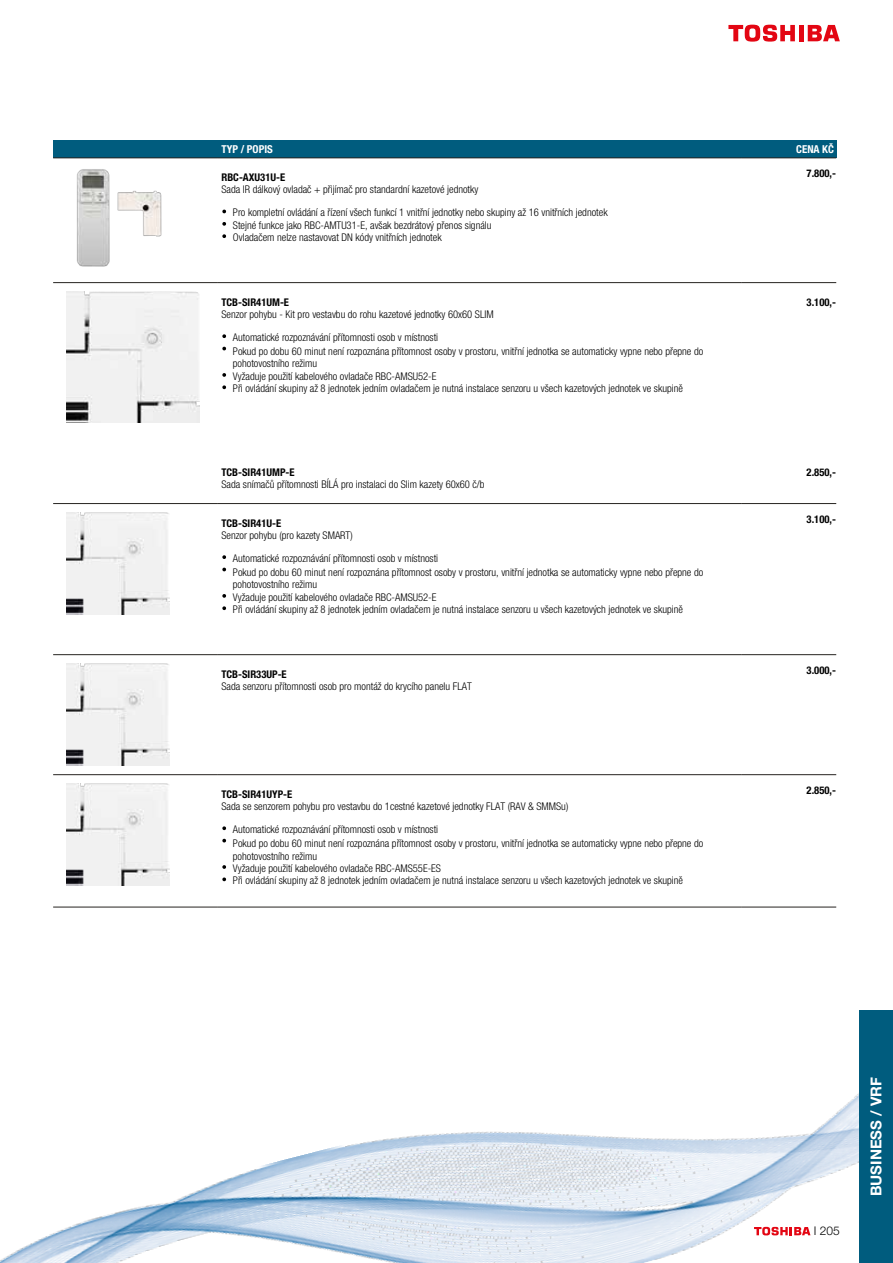
<style>
.page{position:relative;width:893px;height:1263px;background:#fff}
.page>*{position:absolute;margin:0;border:0;box-sizing:border-box;transform-origin:0 0}
.t1{font:700 15px "Helvetica Neue LT Pro";color:#fff}
.t2{font:300 12px "Helvetica Neue LT Pro";color:#000}
.t3{font:700 condensed 10.95px "Helvetica Neue LT Pro";color:#fff}
.t4{font:300 condensed 10.65px/12.5px "Helvetica Neue LT Pro";color:#000}
.t5{font:700 condensed 10.65px "Helvetica Neue LT Pro";color:#000}
</style>
<div class="page">
<div style="left:859px;top:1010px;width:34px;height:253px;background:#005c7e"></div>
<div style="left:799px;top:25px;width:5px;height:16px;background:#e30613"></div>
<svg style="left:808px;top:25px;width:32px;height:16px"></svg>
<svg style="left:728px;top:24px;width:67px;height:18px"></svg>
<div style="left:53px;top:141px;width:164px;height:17px;background:#005c7e"></div>
<div style="left:217px;top:141px;width:524px;height:17px;background:#005c7e"></div>
<div style="left:741px;top:141px;width:95px;height:17px;background:#005c7e"></div>
<hr style="left:53px;top:157px;width:164px;height:1px;background:#262320">
<img style="left:76px;top:169px;width:86px;height:98px">
<hr style="left:217px;top:157px;width:524px;height:1px;background:#262320">
<svg style="left:222px;top:210px;width:4px;height:3px"></svg>
<svg style="left:222px;top:222px;width:4px;height:4px"></svg>
<svg style="left:222px;top:234px;width:4px;height:4px"></svg>
<hr style="left:741px;top:157px;width:95px;height:1px;background:#262320">
<hr style="left:53px;top:282px;width:164px;height:1px;background:#262320">
<img style="left:66px;top:292px;width:133px;height:131px">
<hr style="left:217px;top:282px;width:524px;height:1px;background:#262320">
<svg style="left:222px;top:334px;width:4px;height:4px"></svg>
<svg style="left:222px;top:347px;width:4px;height:3px"></svg>
<svg style="left:222px;top:373px;width:4px;height:4px"></svg>
<svg style="left:222px;top:385px;width:4px;height:4px"></svg>
<hr style="left:741px;top:282px;width:95px;height:1px;background:#262320">
<hr style="left:53px;top:503px;width:164px;height:1px;background:#262320">
<img style="left:66px;top:513px;width:104px;height:101px">
<hr style="left:217px;top:503px;width:524px;height:1px;background:#262320">
<svg style="left:222px;top:555px;width:4px;height:4px"></svg>
<svg style="left:222px;top:568px;width:4px;height:3px"></svg>
<svg style="left:222px;top:594px;width:4px;height:4px"></svg>
<svg style="left:222px;top:606px;width:4px;height:4px"></svg>
<hr style="left:741px;top:503px;width:95px;height:1px;background:#262320">
<hr style="left:53px;top:654px;width:164px;height:1px;background:#262320">
<img style="left:66px;top:664px;width:104px;height:101px">
<hr style="left:217px;top:654px;width:524px;height:1px;background:#262320">
<hr style="left:741px;top:654px;width:95px;height:1px;background:#262320">
<hr style="left:53px;top:774px;width:164px;height:1px;background:#262320">
<hr style="left:53px;top:907px;width:164px;height:1px;background:#262320">
<img style="left:66px;top:784px;width:104px;height:101px">
<hr style="left:217px;top:774px;width:524px;height:1px;background:#262320">
<hr style="left:217px;top:907px;width:524px;height:1px;background:#262320">
<svg style="left:222px;top:826px;width:4px;height:4px"></svg>
<svg style="left:222px;top:839px;width:4px;height:3px"></svg>
<svg style="left:222px;top:865px;width:4px;height:4px"></svg>
<svg style="left:222px;top:877px;width:4px;height:4px"></svg>
<hr style="left:741px;top:774px;width:95px;height:1px;background:#262320">
<hr style="left:741px;top:907px;width:95px;height:1px;background:#262320">
<img style="left:0;top:1093px;width:859px;height:170px">
<p class="t3" style="left:221px;top:142px;width:53px">TYP / POPIS</p>
<p class="t3" style="left:796px;top:142px;width:39px">CENA KČ</p>
<p class="t5" style="left:221px;top:171px;width:65px">RBC-AXU31U-E</p>
<p class="t4" style="left:233px;top:178px;width:376px;line-height:23px;text-indent:-11px">Sada IR dálkový ovladač + přijímač pro standardní kazetové jednotky<br>Pro kompletní ovládání a řízení všech funkcí 1 vnitřní jednotky nebo skupiny až 16 vnitřních jednotek</p>
<p class="t4" style="left:233px;top:219px;width:260px">Stejné funkce jako RBC-AMTU31-E, avšak bezdrátový přenos signálu<br>Ovladačem nelze nastavovat DN kódy vnitřních jednotek</p>
<p class="t5" style="left:807px;top:167px;width:31px">7.800,-</p>
<p class="t5" style="left:221px;top:296px;width:69px">TCB-SIR41UM-E</p>
<p class="t4" style="left:233px;top:303px;width:262px;line-height:23px;text-indent:-11px">Senzor pohybu - Kit pro vestavbu do rohu kazetové jednotky 60x60 SLIM<br>Automatické rozpoznávání přítomnosti osob v místnosti</p>
<p class="t4" style="left:233px;top:345px;width:472px">Pokud po dobu 60 minut není rozpoznána přítomnost osoby v prostoru, vnitřní jednotka se automaticky vypne nebo přepne do pohotovostního režimu<br>Vyžaduje použití kabelového ovladače RBC-AMSU52-E<br>Při ovládání skupiny až 8 jednotek jedním ovladačem je nutná instalace senzoru u všech kazetových jednotek ve skupině</p>
<p class="t5" style="left:221px;top:466px;width:75px">TCB-SIR41UMP-E</p>
<p class="t4" style="left:221px;top:478px;width:265px">Sada snímačů přítomnosti BÍLÁ pro instalaci do Slim kazety 60x60 č/b</p>
<p class="t5" style="left:221px;top:516px;width:61px">TCB-SIR41U-E</p>
<p class="t4" style="left:233px;top:524px;width:207px;line-height:23px;text-indent:-11px">Senzor pohybu (pro kazety SMART)<br>Automatické rozpoznávání přítomnosti osob v místnosti</p>
<p class="t4" style="left:233px;top:566px;width:472px">Pokud po dobu 60 minut není rozpoznána přítomnost osoby v prostoru, vnitřní jednotka se automaticky vypne nebo přepne do pohotovostního režimu<br>Vyžaduje použití kabelového ovladače RBC-AMSU52-E<br>Při ovládání skupiny až 8 jednotek jedním ovladačem je nutná instalace senzoru u všech kazetových jednotek ve skupině</p>
<p class="t5" style="left:221px;top:668px;width:67px">TCB-SIR33UP-E</p>
<p class="t4" style="left:221px;top:680px;width:252px">Sada senzoru přítomnosti osob pro montáž do krycího panelu FLAT</p>
<p class="t5" style="left:221px;top:788px;width:72px">TCB-SIR41UYP-E</p>
<p class="t4" style="left:233px;top:795px;width:337px;line-height:23px;text-indent:-11px">Sada se senzorem pohybu pro vestavbu do 1cestné kazetové jednotky FLAT (RAV &amp; SMMSu)<br>Automatické rozpoznávání přítomnosti osob v místnosti</p>
<p class="t4" style="left:233px;top:837px;width:472px">Pokud po dobu 60 minut není rozpoznána přítomnost osoby v prostoru, vnitřní jednotka se automaticky vypne nebo přepne do pohotovostního režimu<br>Vyžaduje použití kabelového ovladače RBC-AMS55E-ES<br>Při ovládání skupiny až 8 jednotek jedním ovladačem je nutná instalace senzoru u všech kazetových jednotek ve skupině</p>
<p class="t5" style="left:807px;top:296px;width:31px">3.100,-</p>
<p class="t5" style="left:807px;top:466px;width:31px">2.850,-</p>
<p class="t5" style="left:807px;top:513px;width:31px">3.100,-</p>
<p class="t5" style="left:807px;top:664px;width:31px">3.000,-</p>
<p class="t5" style="left:807px;top:784px;width:31px">2.850,-</p>
<p class="t2" style="left:814px;top:1224px;width:28px">I 205</p>
<h1 class="t1" style="left:867px;top:1196px;width:121px;rotate:-90deg">BUSINESS / VRF</h1>
</div>
